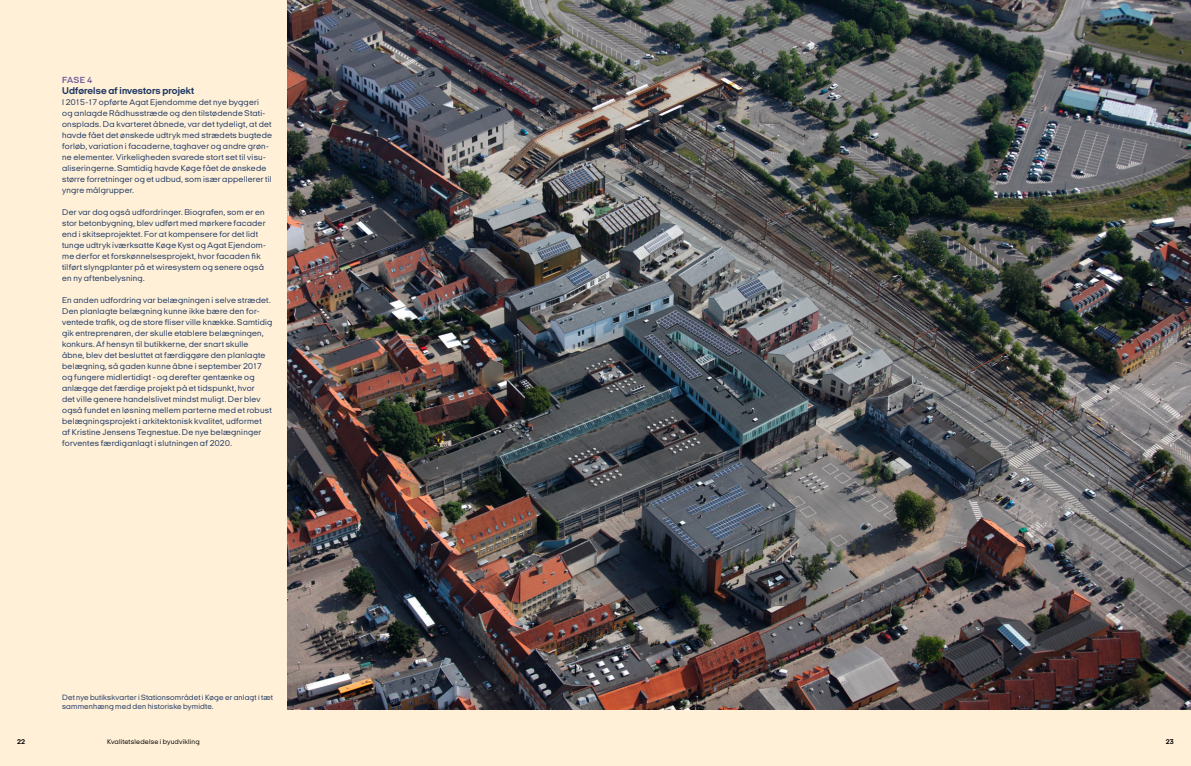
<style>
.page{position:relative;width:1191px;height:766px;background:#fff}
.page>*{position:absolute;margin:0;border:0;box-sizing:border-box;transform-origin:0 0}
.t1{font:700 10px "Italian Plate No Two Exp";letter-spacing:.01em;color:#1a3461}
.t2{font:9px "Italian Plate No Two Exp D Bd";color:#675498}
.t3{font:8.5px/11px "Italian Plate No Two Exp";letter-spacing:.025em;color:#1a3461}
.t4{font:7.8px/9.5px "Italian Plate No Two Exp";letter-spacing:.015em;color:#1a3461}
.t5{font:7px "Italian Plate No Two Exp";letter-spacing:.025em;color:#000}
.t6{font:700 7px "Italian Plate No Two Exp";color:#000}
</style>
<div class="page">
<div style="left:0;top:0;width:1191px;height:765px;background:#fff0d7"></div>
<img style="left:288px;top:0;width:903px;height:709px">
<p class="t2" style="left:62px;top:75px;width:32px">FASE 4</p>
<p class="t1" style="left:62px;top:85px;width:133px">Udførelse af investors projekt</p>
<p class="t3" style="left:62px;top:97px;width:211px">I 2015-17 opførte Agat Ejendomme det nye byggeri<br>og anlagde Rådhusstræde og den tilstødende Stati&shy;onsplads. Da kvarteret åbnede, var det tydeligt, at det havde fået det ønskede udtryk med strædets bugtede forløb, variation i facaderne, taghaver og andre grøn&shy;ne elementer. Virkeligheden svarede stort set til visu&shy;aliseringerne. Samtidig havde Køge fået de ønskede større forretninger og et udbud, som især appellerer til yngre målgrupper.</p>
<p class="t3" style="left:62px;top:207px;width:205px">Der var dog også udfordringer. Biografen, som er en stor betonbygning, blev udført med mørkere facader end i skitseprojektet. For at kompensere for det lidt tunge udtryk iværksatte Køge Kyst og Agat Ejendom&shy;me derfor et forskønnelsesprojekt, hvor facaden fik tilført slyngplanter på et wiresystem og senere også en ny aftenbelysning.</p>
<p class="t3" style="left:62px;top:295px;width:212px">En anden udfordring var belægningen i selve strædet.<br>Den planlagte belægning kunne ikke bære den for&shy;ventede trafik, og de store fliser ville knække. Samtidig gik entreprenøren, der skulle etablere belægningen, konkurs. Af hensyn til butikkerne, der snart skulle åbne, blev det besluttet at færdiggøre den planlagte belægning, så gaden kunne åbne i september 2017 og fungere midlertidigt - og derefter gentænke og anlægge det færdige projekt på et tidspunkt, hvor<br>det ville genere handelslivet mindst muligt. Der blev også fundet en løsning mellem parterne med et robust belægningsprojekt i arkitektonisk kvalitet, udformet<br>af Kristine Jensens Tegnestue. De nye belægninger forventes færdiganlagt i slutningen af 2020.</p>
<p class="t4" style="left:62px;top:692px;width:212px">Det nye butikskvarter i Stationsområdet i Køge er anlagt i tæt sammenhæng med den historiske bymidte.</p>
<p class="t6" style="left:17px;top:737px;width:10px">22</p>
<p class="t5" style="left:107px;top:737px;width:94px">Kvalitetsledelse i byudvikling</p>
<p class="t6" style="left:1166px;top:737px;width:10px">23</p>
</div>
